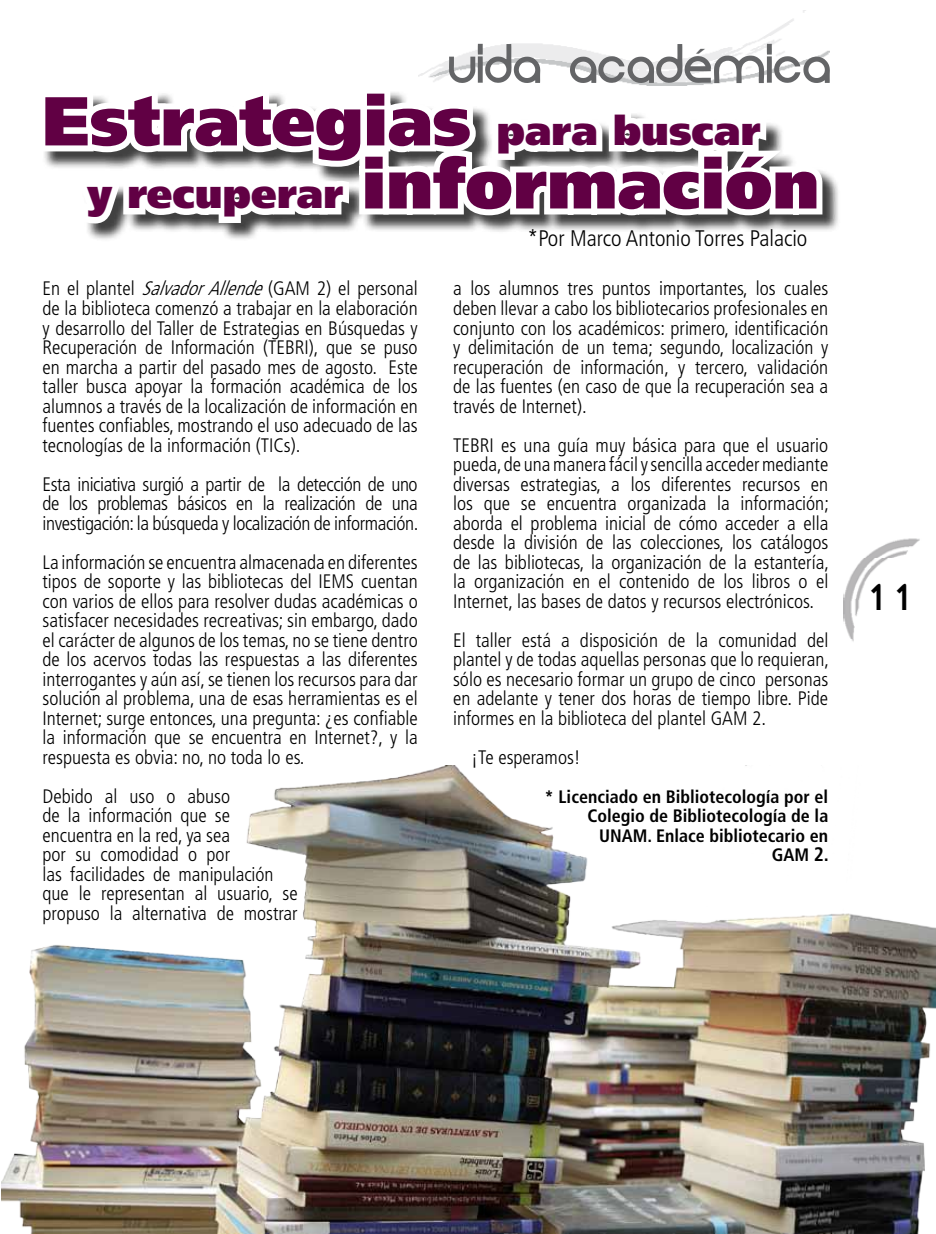
<style>
.page{position:relative;width:936px;height:1234px;background:#fff}
.page>*{position:absolute;margin:0;border:0;box-sizing:border-box;transform-origin:0 0}
.t1{font:900 69px/63px "Frutiger";color:#610044}
.t2{font:52.5px "Evolution";letter-spacing:.04em;color:#646567}
.t3{font:39px "Baby Face";color:#000}
.t4{font:italic 700 33px "Frutiger";color:#646567}
.t5{font:300 condensed 22.5px "Frutiger";color:#000}
.t6{font:300 condensed 19.5px/19.5px "Frutiger";color:#000;text-align:justify}
.t7{font:700 condensed 18px/19.5px "Frutiger";color:#000;text-align:right}
.s1{font-size:40.5px}
.s2{font-style:italic}
.s3{font-size:19.5px}
</style>
<div class="page">
<div style="left:42px;top:90px;width:798px;height:152px;background:#000;opacity:.75"></div>
<svg style="left:42px;top:85px;width:786px;height:144px"></svg>
<img style="left:419px;top:10px;width:410px;height:75px">
<img style="left:2px;top:765px;width:933px;height:468px">
<img style="left:843px;top:538px;width:77px;height:104px">
<h2 class="t2" style="left:449px;top:34px;width:382px">vida academica</h2>
<h3 class="t4" style="left:688px;top:42px;width:25px">´</h3>
<h1 class="t1" style="left:87px;top:89px;width:733px;text-indent:-45px">Estrategias <span class="s1">para buscar<br>y recuperar</span> información</h1>
<p class="t6" style="left:43px;top:279px;width:377px">En el plantel <span class="s2">SalvadorAllende</span>(GAM 2) el personal de la biblioteca comenzó a trabajar en la elaboración y desarrollo del Taller de Estrategias en Búsquedas y Recuperación de Información (TEBRI), que se puso en marcha a partir del pasado mes de agosto. Este taller busca apoyar la formación académica de los alumnos a través de la localización de información en fuentes confiables, mostrando el uso adecuado de las tecnologías de la información (TICs).</p>
<p class="t6" style="left:43px;top:474px;width:377px">Esta iniciativa surgió a partir de la detección de uno de los problemas básicos en la realización de una investigación: la búsqueda y localización de información.</p>
<p class="t6" style="left:43px;top:552px;width:377px">La información se encuentra almacenada en diferentes tipos de soporte y las bibliotecas del IEMS cuentan con varios de ellos para resolver dudas académicas o satisfacer necesidades recreativas; sin embargo, dado el carácter de algunos de los temas, no se tiene dentro de los acervos todas las respuestas a las diferentes interrogantes y aún así, se tienen los recursos para dar solución al problema, una de esas herramientas es el Internet; surge entonces, una pregunta: ¿es confiable la información que se encuentra en Internet?, y la respuesta es obvia: no, no toda lo es.</p>
<p class="t6" style="left:43px;top:786px;width:257px;text-align:left">Debido al uso o abuso<br>de la información que se encuentra en la red, ya sea<br>por su comodidad o por<br>las facilidades de manipulación que le representan al usuario, se propuso la alternativa de mostrar</p>
<p class="t5" style="left:527px;top:226px;width:281px">*Por Marco Antonio Torres Palacio</p>
<p class="t6" style="left:453px;top:279px;width:377px">a los alumnos tres puntos importantes, los cuales deben llevar a cabo los bibliotecarios profesionales en conjunto con los académicos: primero, identificación y delimitación de un tema; segundo, localización y recuperación de información, y tercero, validación de las fuentes (en caso de que la recuperación sea a través de Internet).</p>
<p class="t6" style="left:453px;top:435px;width:377px">TEBRI es una guía muy básica para que el usuario pueda, de una manera fácil y sencilla acceder mediante diversas estrategias, a los diferentes recursos en los que se encuentra organizada la información; aborda el problema inicial de cómo acceder a ella desde la división de las colecciones, los catálogos de las bibliotecas, la organización de la estantería, la organización en el contenido de los libros o el Internet, las bases de datos y recursos electrónicos.</p>
<p class="t6" style="left:453px;top:630px;width:377px">El taller está a disposición de la comunidad del plantel y de todas aquellas personas que lo requieran, sólo es necesario formar un grupo de cinco personas en adelante y tener dos horas de tiempo libre. Pide informes en la biblioteca del plantel GAM 2.</p>
<p class="t6" style="left:471px;top:747px;width:111px">¡Te esperamos!</p>
<p class="t7" style="left:544px;top:786px;width:286px">* Licenciado en Bibliotecología por el<br>Colegio de Bibliotecología de la<br>UNAM. Enlace bibliotecario en<br>GAM <span class="s3">2.</span></p>
<h3 class="t3" style="left:863px;top:578px;width:53px">11</h3>
</div>
